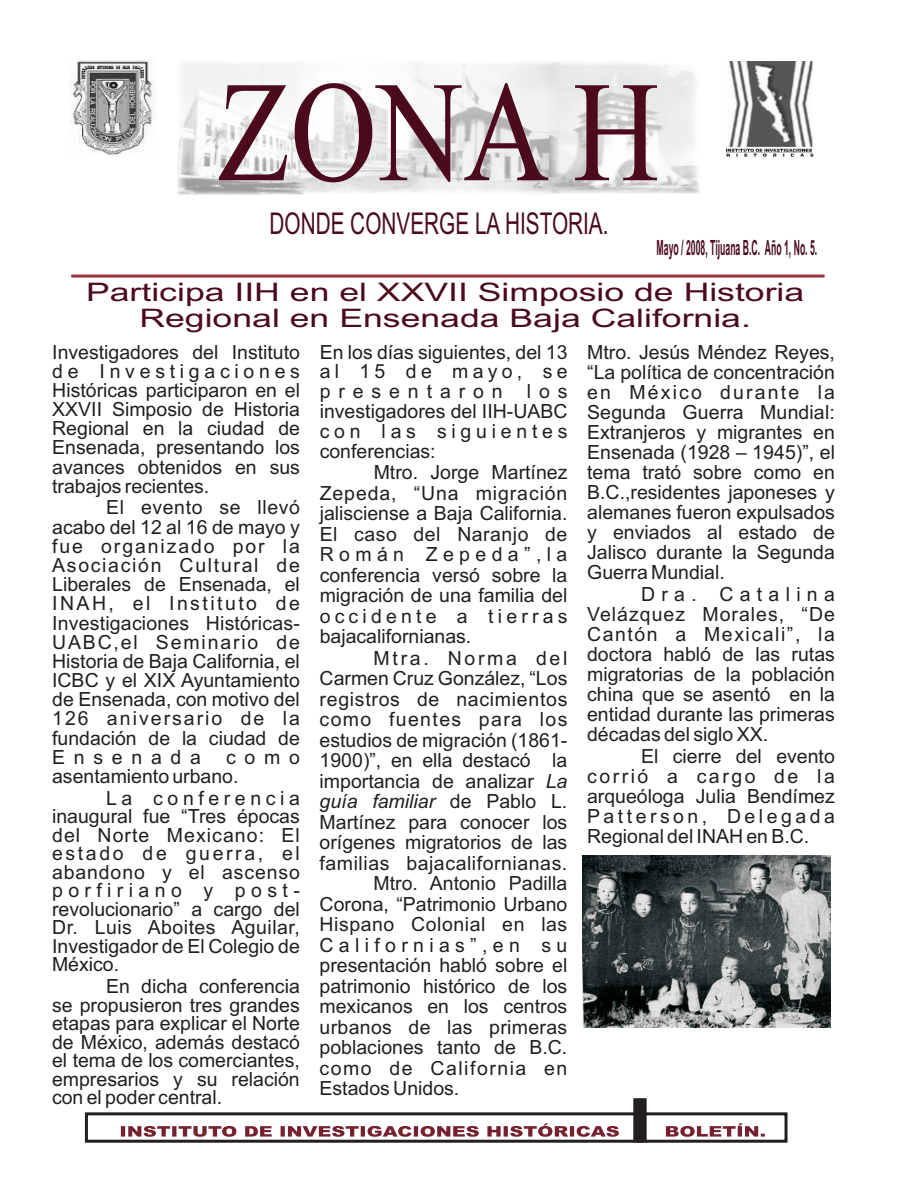
<style>
.page{position:relative;width:918px;height:1188px;background:#fff}
.page>*{position:absolute;margin:0;border:0;box-sizing:border-box;transform-origin:0 0}
.t1{font:143.4px "Times New Roman";color:#4b0b1d;scale:.83 1}
.t2{font:30px "Arial";color:#4b0b1d;scale:.69 1}
.t3{font:25.5px/25.7px "Arial";color:#4b0b1d;text-align:center;scale:1.4 1}
.t4{font:700 21px "Arial";color:#4b0b1d;scale:.41 1}
.t5{font:19.5px/19.8px "Arial";color:#231f20}
.t6{font:19.5px "Arial";letter-spacing:.085em;color:#231f20}
.t7{font:19.5px "Arial";letter-spacing:.05em;color:#231f20}
.t8{font:19.5px "Arial";letter-spacing:.03em;color:#231f20}
.t9{font:19.5px "Arial";letter-spacing:.08em;color:#231f20}
.t10{font:19.5px "Arial";letter-spacing:.055em;color:#231f20}
.t11{font:19.5px "Arial";letter-spacing:.125em;color:#231f20}
.t12{font:19.5px "Arial";letter-spacing:.095em;color:#231f20}
.t13{font:19.5px "Arial";letter-spacing:.18em;color:#231f20}
.t14{font:19.5px "Arial";letter-spacing:.045em;color:#231f20}
.t15{font:19.5px "Arial";letter-spacing:.135em;color:#231f20}
.t16{font:19.5px "Arial";letter-spacing:.275em;color:#231f20}
.t17{font:19.5px "Arial";letter-spacing:.14em;color:#231f20}
.t18{font:19.5px "Arial";letter-spacing:.235em;color:#231f20}
.t19{font:19.5px "Arial";letter-spacing:.32em;color:#231f20}
.s1{font-style:italic}
</style>
<div class="page">
<hr style="left:71px;top:275px;width:754px;height:3px;background:#9a343b">
<img style="left:178px;top:63px;width:125px;height:132px">
<img style="left:295px;top:62px;width:113px;height:132px">
<img style="left:408px;top:62px;width:142px;height:132px">
<img style="left:550px;top:62px;width:150px;height:132px">
<img style="left:69px;top:60px;width:87px;height:95px">
<img style="left:727px;top:61px;width:86px;height:96px">
<svg style="left:84px;top:1098px;width:704px;height:45px"></svg>
<img style="left:582px;top:855px;width:248px;height:173px">
<h1 class="t1" style="left:217px;top:81px;width:534px">ZONA H</h1>
<h2 class="t2" style="left:270px;top:213px;width:493px">DONDE CONVERGE LA HISTORIA.</h2>
<p class="t4" style="left:657px;top:240px;width:394px">Mayo / 2008, Tijuana B.C. Año 1, No. 5.</p>
<h3 class="t3" style="left:86px;top:282px;width:515px">Participa IIH en el XXVII Simposio de Historia<br>Regional en Ensenada Baja California.</h3>
<p class="t5" style="left:52px;top:344px;width:784px;text-align:justify">Investigadores del Instituto En los días siguientes, del 13 Mtro. Jesús Méndez Reyes, de Investigaciones al 15 de mayo, se “La política de concentración Históricas participaron en el p r e s e n t a r o n l o s en México durante la XXVII Simposio de Historia investigadores del IIH-UABC Segunda Guerra Mundial:<br>Regional en la ciudad de c o n l a s s i g u i e n t e s Extranjeros y migrantes en</p>
<p class="t5" style="left:52px;top:439px;width:385px">Ensenada, presentando los conferencias:</p>
<p class="t5" style="left:587px;top:444px;width:249px">Ensenada (1928 – 1945)”, el</p>
<p class="t5" style="left:52px;top:459px;width:249px">avances obtenidos en sus</p>
<p class="t5" style="left:374px;top:464px;width:463px">Mtro. Jorge Martínez tema trató sobre como en</p>
<p class="t5" style="left:52px;top:478px;width:159px">trabajos recientes.</p>
<p class="t5" style="left:52px;top:484px;width:784px;text-align:right">Zepeda, “Una migración B.C.,residentes japoneses y<br>El evento se llevó jalisciense a Baja California. alemanes fueron expulsados acabo del 12 al 16 de mayo y El caso del Naranjo de y enviados al estado de fue organizado por la R o m á n Z e p e d a ” , l a Jalisco durante la Segunda</p>
<p class="t6" style="left:52px;top:558px;width:249px">Asociación Cultural de</p>
<p class="t5" style="left:320px;top:567px;width:222px">conferencia versó sobre</p>
<p class="t5" style="left:587px;top:564px;width:139px">Guerra Mundial.</p>
<p class="t5" style="left:552px;top:567px;width:17px">la</p>
<p class="t5" style="left:52px;top:576px;width:249px">Liberales de Ensenada, el</p>
<p class="t5" style="left:320px;top:587px;width:249px">migración de una familia del</p>
<p class="t19" style="left:641px;top:587px;width:195px">Dra. Catalina</p>
<p class="t11" style="left:52px;top:596px;width:249px">INAH, el Instituto de</p>
<p class="t7" style="left:320px;top:607px;width:517px">occidente a tierras Velázquez Morales, “De</p>
<p class="t5" style="left:52px;top:615px;width:249px">Investigaciones Históricas-</p>
<p class="t5" style="left:320px;top:628px;width:153px">bajacalifornianas.</p>
<p class="t9" style="left:587px;top:627px;width:249px">Cantón a Mexicali”, la</p>
<p class="t12" style="left:52px;top:634px;width:249px">UABC,el Seminario de</p>
<p class="t17" style="left:374px;top:651px;width:195px">Mtra. Norma del</p>
<p class="t5" style="left:587px;top:646px;width:249px">doctora habló de las rutas</p>
<p class="t5" style="left:52px;top:653px;width:249px">Historia de Baja California, el</p>
<p class="t5" style="left:320px;top:671px;width:249px">Carmen Cruz González, “Los</p>
<p class="t5" style="left:587px;top:666px;width:249px">migratorias de la población</p>
<p class="t5" style="left:52px;top:672px;width:517px;line-height:19.2px">ICBC y el XIX Ayuntamiento<br>de Ensenada, con motivo del registros de nacimientos</p>
<p class="t5" style="left:587px;top:686px;width:249px">china que se asentó en la</p>
<p class="t6" style="left:52px;top:712px;width:517px">126 aniversario de la como fuentes para los</p>
<p class="t5" style="left:587px;top:706px;width:249px">entidad durante las primeras décadas del siglo XX.</p>
<p class="t5" style="left:52px;top:733px;width:517px;line-height:16.8px">fundación de la ciudad de estudios de migración (1861-<br>Ensenada</p>
<p class="t5" style="left:226px;top:752px;width:306px">c o m o 1900)”, en ella destacó</p>
<p class="t5" style="left:641px;top:748px;width:195px">El cierre del evento</p>
<p class="t5" style="left:552px;top:752px;width:17px">la</p>
<p class="t5" style="left:52px;top:768px;width:188px">asentamiento urbano.</p>
<p class="t5" style="left:320px;top:773px;width:517px">importancia de analizar <span class="s1">La</span> corrió a cargo de la</p>
<p class="t18" style="left:106px;top:790px;width:195px">La conferencia</p>
<p class="t5" style="left:587px;top:788px;width:249px">arqueóloga Julia Bendímez</p>
<p class="t5" style="left:52px;top:796px;width:517px;line-height:14.9px;text-indent:267px"><span class="s1">guía familiar</span> de Pablo L. inaugural fue “Tres épocas Martínez</p>
<p class="t13" style="left:587px;top:809px;width:249px">Patterson, Delegada</p>
<p class="t5" style="left:408px;top:814px;width:161px">para conocer los</p>
<p class="t10" style="left:52px;top:827px;width:249px">del Norte Mexicano: El</p>
<p class="t5" style="left:587px;top:828px;width:224px">Regional del INAH en B.C.</p>
<p class="t5" style="left:320px;top:834px;width:249px">orígenes migratorios de las</p>
<p class="t15" style="left:52px;top:846px;width:249px">estado de guerra, el</p>
<p class="t8" style="left:320px;top:856px;width:249px">familias bajacalifornianas.</p>
<p class="t14" style="left:52px;top:865px;width:249px">abandono y el ascenso</p>
<p class="t5" style="left:374px;top:875px;width:195px">Mtro. Antonio Padilla</p>
<p class="t16" style="left:52px;top:883px;width:249px">porfiriano y post-</p>
<p class="t5" style="left:320px;top:896px;width:249px">Corona, “Patrimonio Urbano</p>
<p class="t5" style="left:52px;top:901px;width:517px;line-height:18.5px">revolucionario” a cargo del<br>Dr. Luis Aboites Aguilar, Hispano Colonial en las Investigador de El Colegio de C a l i f o r n i a s ” , e n s u México.</p>
<p class="t5" style="left:52px;top:957px;width:517px;line-height:19.4px;text-align:right">presentación habló sobre el<br>En dicha conferencia patrimonio histórico de los<br>se propusieron tres grandes mexicanos en los centros etapas para explicar el Norte urbanos de las primeras</p>
<p class="t5" style="left:52px;top:1038px;width:517px;line-height:15.8px">de México, además destacó poblaciones tanto de B.C. el tema de los comerciantes, como de California en</p>
<p class="t5" style="left:52px;top:1071px;width:249px">empresarios y su relación</p>
<p class="t5" style="left:320px;top:1080px;width:141px">Estados Unidos.</p>
<p class="t5" style="left:52px;top:1089px;width:172px">con el poder central.</p>
</div>
